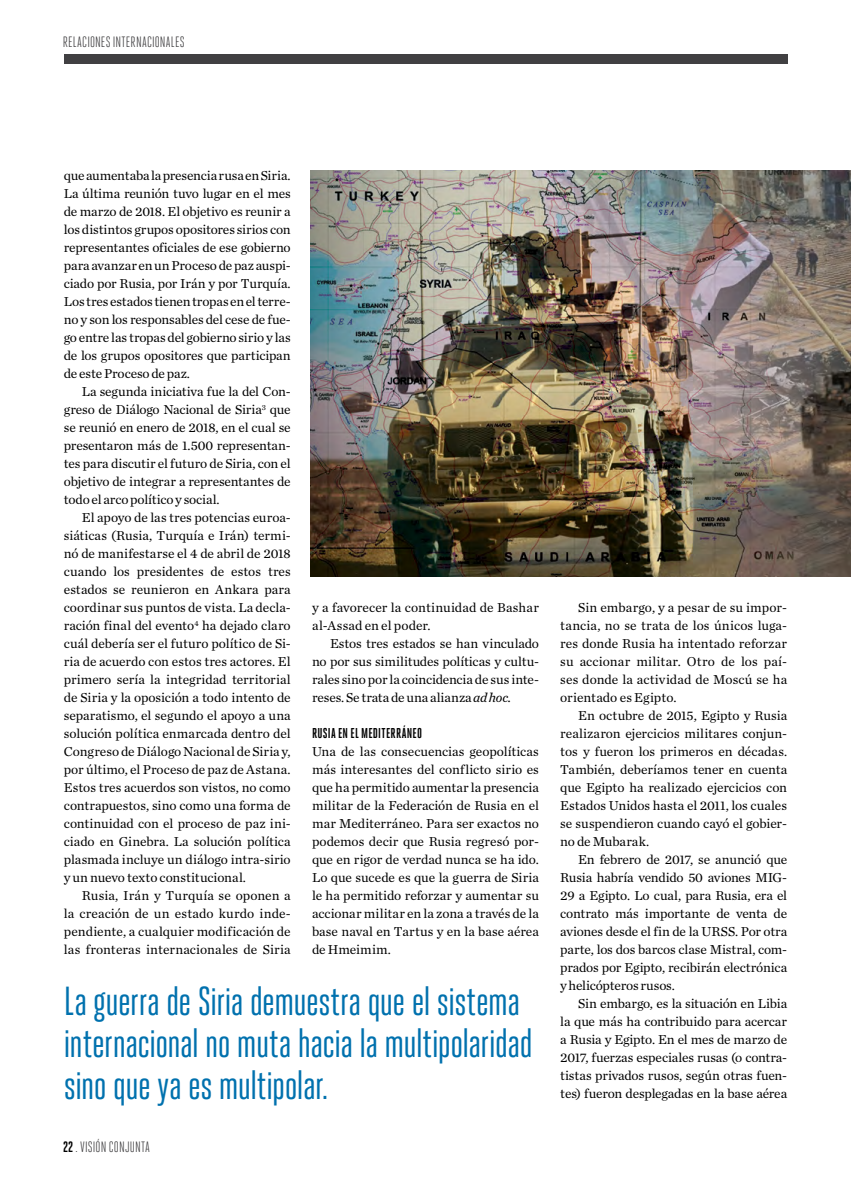
<style>
.page{position:relative;width:851px;height:1191px;background:#fff}
.page>*{position:absolute;margin:0;border:0;box-sizing:border-box;transform-origin:0 0}
.t1{font:40.5px/42px "Heroic Condensed";letter-spacing:-.015em;color:#0071ae}
.t2{font:15px "Heroic Condensed";letter-spacing:.015em;color:#414042}
.t3{font:700 14.25px "Heroic Condensed";color:#000}
.t4{font:13.5px/18px "Chronicle Text G1";letter-spacing:-.005em;color:#000;text-align:justify}
.s1{font-family:"Chronicle Text G2";font-style:italic}
.s2{font-weight:700;color:#000}
</style>
<div class="page">
<div style="left:64px;top:54px;width:723px;height:9px;background:#414042"></div>
<img style="left:310px;top:171px;width:540px;height:405px">
<p class="t2" style="left:63px;top:33px;width:20px">RELACION</p>
<p class="t2" style="left:101px;top:33px;width:41px">ES INTERNACIONA</p>
<p class="t2" style="left:171px;top:33px;width:14px">LES</p>
<p class="t4" style="left:64px;top:166px;width:228px">que aumentaba la presencia rusa en Siria.<br>La última reunión tuvo lugar en el mes de marzo de 2018. El objetivo es reunir a los distintos grupos opositores sirios con representantes oficiales de ese gobierno para avanzar en un Proceso de paz auspi&shy;ciado por Rusia, por Irán y por Turquía.<br>Los tres estados tienen tropas en el terre&shy;no y son los responsables del cese de fue&shy;go entre las tropas del gobierno sirio y las de los grupos opositores que participan de este Proceso de paz.</p>
<p class="t4" style="left:64px;top:382px;width:228px;text-indent:18px">La segunda iniciativa fue la del Con&shy;greso de Diálogo Nacional de Siria<sup>3</sup> que se reunió en enero de 2018, en el cual se presentaron más de 1.500 representan&shy;tes para discutir el futuro de Siria, con el objetivo de integrar a representantes de todo el arco político y social.</p>
<p class="t4" style="left:64px;top:508px;width:228px;text-indent:18px">El apoyo de las tres potencias euroa&shy;siáticas (Rusia, Turquía e Irán) termi&shy;nó de manifestarse el 4 de abril de 2018 cuando los presidentes de estos tres estados se reunieron en Ankara para coordinar sus puntos de vista. La decla&shy;ración final del evento<sup>4</sup> ha dejado claro cuál debería ser el futuro político de Si&shy;ria de acuerdo con estos tres actores. El primero sería la integridad territorial de Siria y la oposición a todo intento de separatismo, el segundo el apoyo a una solución política enmarcada dentro del Congreso de Diálogo Nacional de Siria y, por último, el Proceso de paz de Astana.<br>Estos tres acuerdos son vistos, no como contrapuestos, sino como una forma de continuidad con el proceso de paz ini&shy;ciado en Ginebra. La solución política plasmada incluye un diálogo intra-sirio y un nuevo texto constitucional.</p>
<p class="t4" style="left:64px;top:886px;width:228px;text-indent:18px">Rusia, Irán y Turquía se oponen a la creación de un estado kurdo inde&shy;pendiente, a cualquier modificación de las fronteras internacionales de Siria</p>
<p class="t4" style="left:312px;top:598px;width:228px">y a favorecer la continuidad de Bashar al-Assad en el poder.</p>
<p class="t4" style="left:312px;top:634px;width:228px;text-indent:18px">Estos tres estados se han vinculado no por sus similitudes políticas y cultu&shy;rales sino por la coincidencia de sus inte&shy;reses. Se trata de una alianza <span class="s1">ad hoc.</span></p>
<p class="t3" style="left:312px;top:725px;width:62px">RUSIA EN EL MEDITERR</p>
<p class="t3" style="left:402px;top:725px;width:11px">ÁNEO</p>
<p class="t4" style="left:312px;top:742px;width:228px">Una de las consecuencias geopolíticas más interesantes del conflicto sirio es que ha permitido aumentar la presencia militar de la Federación de Rusia en el mar Mediterráneo. Para ser exactos no podemos decir que Rusia regresó por&shy;que en rigor de verdad nunca se ha ido.<br>Lo que sucede es que la guerra de Siria le ha permitido reforzar y aumentar su accionar militar en la zona a través de la base naval en Tartus y en la base aérea de Hmeimim.</p>
<h1 class="t1" style="left:64px;top:980px;width:470px">La guerra de Siria demuestra que el sistema internacional no muta hacia la multipolaridad sino que ya es multipolar.</h1>
<p class="t2" style="left:63px;top:1139px;width:88px"><span class="s2">22</span> .VISIÓN CONJUNTA</p>
<p class="t4" style="left:560px;top:598px;width:228px;text-indent:18px">Sin embargo, y a pesar de su impor&shy;tancia, no se trata de los únicos luga&shy;res donde Rusia ha intentado reforzar su accionar militar. Otro de los paí&shy;ses donde la actividad de Moscú se ha orientado es Egipto.</p>
<p class="t4" style="left:560px;top:706px;width:228px;text-indent:18px">En octubre de 2015, Egipto y Rusia realizaron ejercicios militares conjun&shy;tos y fueron los primeros en décadas.<br>También, deberíamos tener en cuenta que Egipto ha realizado ejercicios con Estados Unidos hasta el 2011, los cuales se suspendieron cuando cayó el gobier&shy;no de Mubarak.</p>
<p class="t4" style="left:560px;top:850px;width:228px;text-indent:18px">En febrero de 2017, se anunció que Rusia habría vendido 50 aviones MIG-29 a Egipto. Lo cual, para Rusia, era el contrato más importante de venta de aviones desde el fin de la URSS. Por otra parte, los dos barcos clase Mistral, com&shy;prados por Egipto, recibirán electrónica y helicópteros rusos.</p>
<p class="t4" style="left:560px;top:994px;width:228px;text-indent:18px">Sin embargo, es la situación en Libia la que más ha contribuido para acercar a Rusia y Egipto. En el mes de marzo de 2017, fuerzas especiales rusas (o contra&shy;tistas privados rusos, según otras fuen&shy;tes) fueron desplegadas en la base aérea</p>
</div>
